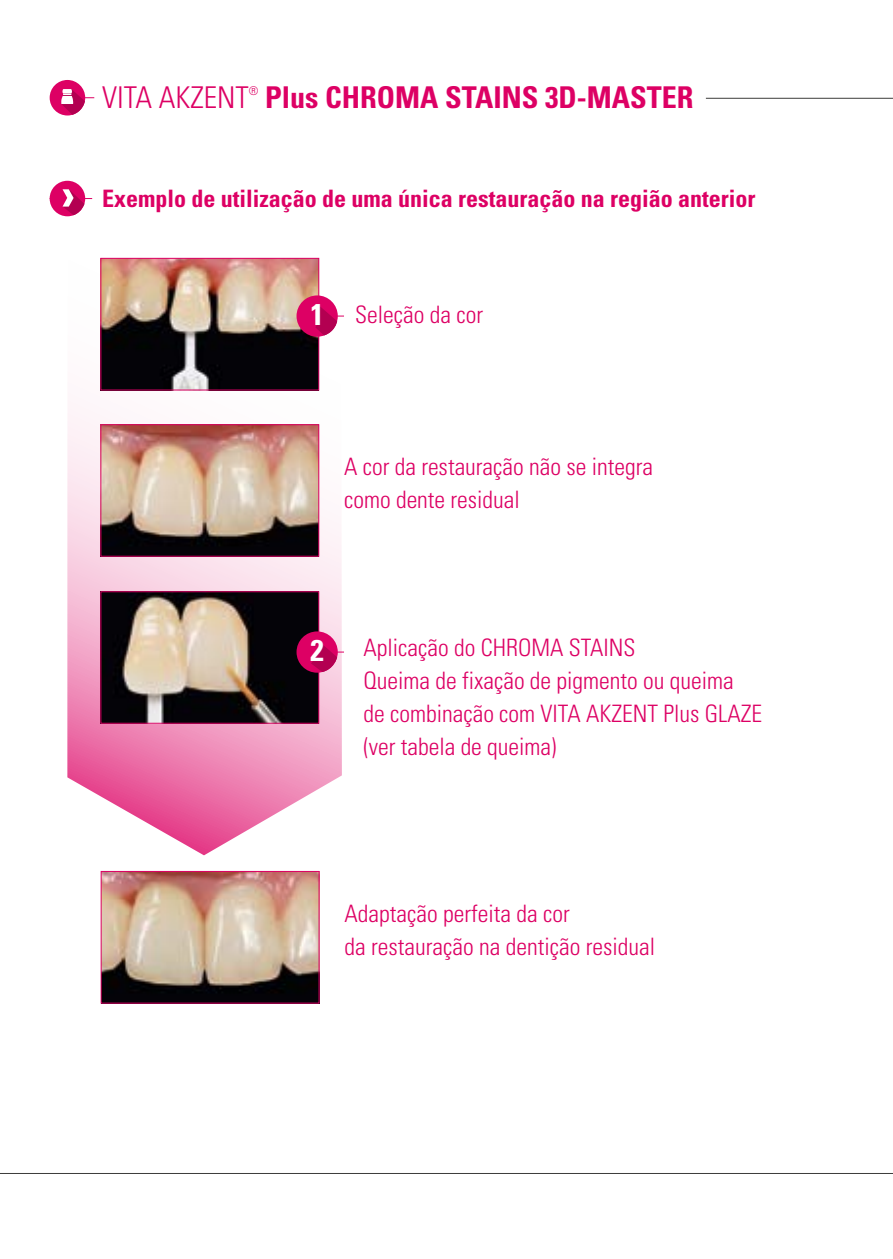
<style>
.page{position:relative;width:893px;height:1259px;background:#fff}
.page>*{position:absolute;margin:0;border:0;box-sizing:border-box;transform-origin:0 0}
.t1{font:700 condensed 30px "Univers LT Std";color:#dd0064}
.t2{font:300 condensed 30px "Univers LT Std";color:#dd0064}
.t3{font:700 condensed 30px "Univers LT Std";color:#fff}
.t4{font:300 condensed 24px/33px "Univers LT Std";color:#dd0064}
.t5{font:700 condensed 24px "Univers LT Std";color:#dd0064}
.t6{font:300 condensed 12px "Univers LT Std";color:#dd0064}
</style>
<div class="page">
<div style="left:50px;top:80px;width:35px;height:35px;background:#dd0064;border-radius:50%"></div>
<svg style="left:61px;top:89px;width:6px;height:26px"></svg>
<div style="left:50px;top:181px;width:35px;height:35px;background:#dd0064;border-radius:50%"></div>
<svg style="left:63px;top:189px;width:4px;height:21px"></svg>
<svg style="left:67px;top:80px;width:275px;height:775px"></svg>
<img style="left:103px;top:873px;width:214px;height:128px">
<div style="left:101px;top:871px;width:218px;height:132px;border:1px solid #dd0064"></div>
<img style="left:102px;top:260px;width:215px;height:128px">
<div style="left:100px;top:258px;width:219px;height:132px;border:1px solid #dd0064"></div>
<img style="left:102px;top:426px;width:215px;height:128px">
<div style="left:100px;top:424px;width:219px;height:132px;border:1px solid #dd0064"></div>
<img style="left:102px;top:593px;width:215px;height:128px">
<div style="left:100px;top:591px;width:219px;height:132px;border:1px solid #dd0064"></div>
<div style="left:297px;top:295px;width:41px;height:42px;background:#dd0064;border-radius:50%"></div>
<svg style="left:314px;top:306px;width:30px;height:29px"></svg>
<div style="left:297px;top:631px;width:41px;height:41px;background:#dd0064;border-radius:50%"></div>
<svg style="left:311px;top:643px;width:33px;height:29px"></svg>
<hr style="left:0;top:1173px;width:893px;height:1px;background:#3b3b3a">
<hr style="left:706px;top:98px;width:187px;height:1px;background:#3b3b3a">
<p class="t2" style="left:102px;top:79px;width:148px">VITA AKZENT</p>
<p class="t6" style="left:249px;top:84px;width:11px">®</p>
<p class="t1" style="left:265px;top:79px;width:430px">Plus CHROMA STAINS 3D-MASTER</p>
<p class="t5" style="left:102px;top:184px;width:655px">Exemplo de utilização de uma única restauração na região anterior</p>
<p class="t3" style="left:311px;top:296px;width:15px">1</p>
<p class="t4" style="left:355px;top:298px;width:129px">Seleção da cor</p>
<p class="t4" style="left:344px;top:450px;width:311px">A cor da restauração não se integra como dente residual</p>
<p class="t3" style="left:311px;top:632px;width:15px">2</p>
<p class="t4" style="left:363px;top:631px;width:400px">Aplicação do CHROMA STAINS<br>Queima de fixação de pigmento ou queima<br>de combinação com VITA AKZENT Plus GLAZE (ver tabela de queima)</p>
<p class="t4" style="left:344px;top:897px;width:312px">Adaptação perfeita da cor<br>da restauração na dentição residual</p>
</div>
